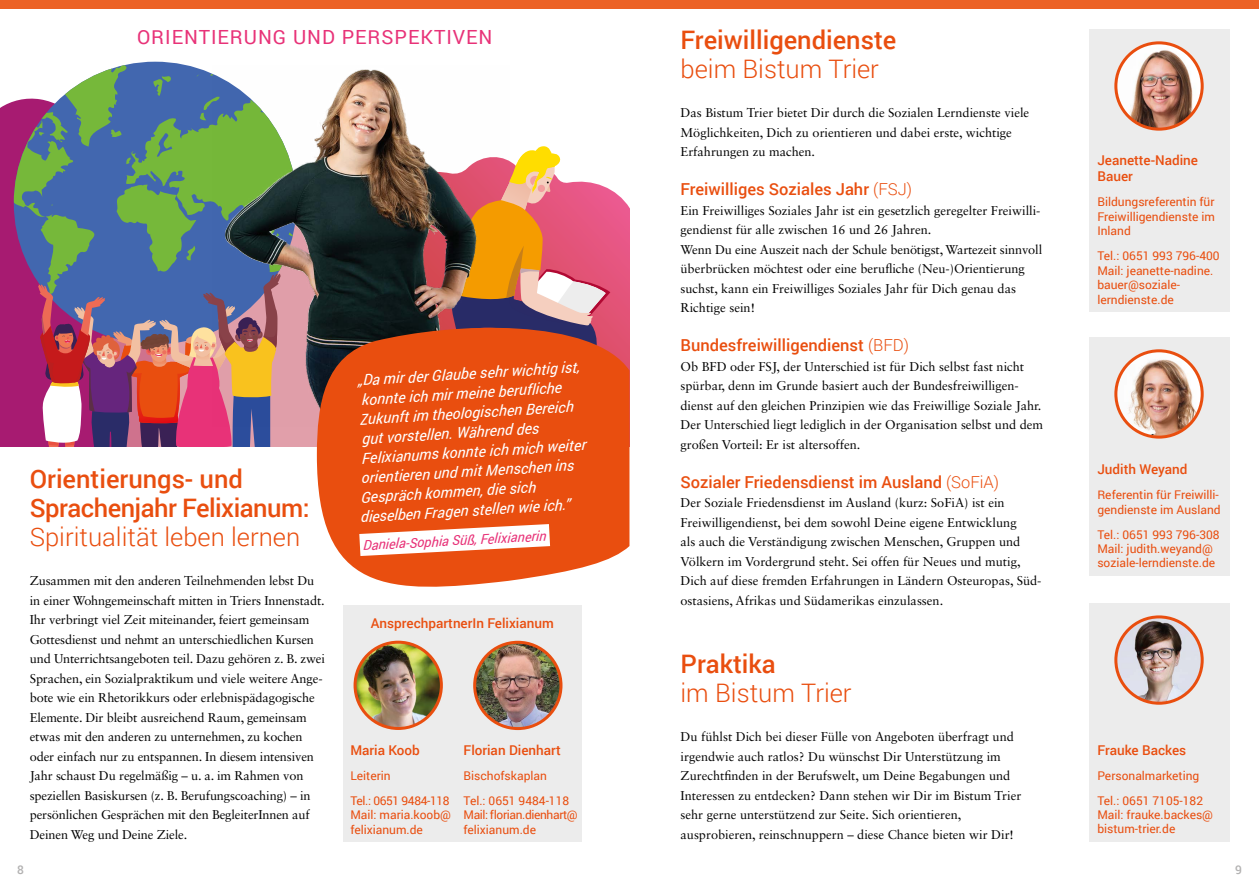
<style>
.page{position:relative;width:1259px;height:893px;background:#fff}
.page>*{position:absolute;margin:0;border:0;box-sizing:border-box;transform-origin:0 0}
.t1{font:300 25.5px "Roboto";color:#e94e0f}
.t2{font:500 25.5px/29.2px "Roboto";letter-spacing:-.02em;color:#e94e0f}
.t3{font:500 25.5px "Roboto";color:#e94e0f}
.t4{font:19.5px "Roboto";letter-spacing:.05em;color:#e83278}
.t5{font:500 16.5px "Roboto";color:#e94e0f}
.t6{font:italic 15px "Roboto";color:#fff}
.t7{font:500 13.5px/16.2px "Roboto";color:#e94e0f}
.t8{font:italic 13.5px "Roboto";color:#e83278}
.t9{font:12.75px/19.5px "Sabon LT Std";color:#000}
.t10{font:12px/14.4px "Roboto";color:#e94e0f}
.t11{font:12px/25px "Roboto";letter-spacing:-.03em;color:#e94e0f}
.t12{font:500 12px "Roboto";color:#b3b2b2}
.s1{font-weight:300}
</style>
<div class="page">
<div style="left:0;top:0;width:1259px;height:9px;background:#ec6225"></div>
<svg style="left:610px;top:189px;width:19px;height:128px;background:#e8608a"></svg>
<div style="left:0;top:101px;width:14px;height:345px;background:#a71b71"></div>
<svg style="left:14px;top:62px;width:282px;height:384px;background:#7e7286"></svg>
<svg style="left:509px;top:146px;width:101px;height:171px"></svg>
<img style="left:213px;top:65px;width:296px;height:361px">
<svg style="left:317px;top:317px;width:312px;height:270px;background:#db5522"></svg>
<svg style="left:359px;top:524px;width:191px;height:32px"></svg>
<div style="left:1089px;top:30px;width:140px;height:282px;background:#ececec"></div>
<img style="left:1116px;top:43px;width:86px;height:86px;border-radius:43px">
<div style="left:1114px;top:41px;width:89px;height:90px;border:3px solid #e94e0f;border-radius:50%"></div>
<div style="left:1089px;top:338px;width:140px;height:238px;background:#ececec"></div>
<img style="left:1116px;top:351px;width:86px;height:86px;border-radius:43px">
<div style="left:1114px;top:349px;width:89px;height:90px;border:3px solid #e94e0f;border-radius:50%"></div>
<div style="left:343px;top:605px;width:239px;height:237px;background:#ececec"></div>
<img style="left:355px;top:642px;width:86px;height:86px;border-radius:43px">
<div style="left:353px;top:641px;width:90px;height:89px;border:3px solid #e94e0f;border-radius:50%"></div>
<img style="left:475px;top:642px;width:86px;height:87px;border-radius:43px">
<div style="left:473px;top:641px;width:89px;height:89px;border:3px solid #e94e0f;border-radius:50%"></div>
<div style="left:1089px;top:604px;width:140px;height:238px;background:#ececec"></div>
<img style="left:1116px;top:617px;width:86px;height:86px;border-radius:43px">
<div style="left:1114px;top:615px;width:89px;height:90px;border:3px solid #e94e0f;border-radius:50%"></div>
<h2 class="t4" style="left:137px;top:23px;width:357px">ORIENTIERUNG UND PERSPEKTIVEN</h2>
<h1 class="t2" style="left:30px;top:463px;width:281px">Orientierungs- und<br>Sprachenjahr Felixianum:</h1>
<h1 class="t1" style="left:30px;top:519px;width:272px">Spiritualität leben lernen</h1>
<p class="t9" style="left:30px;top:571px;width:297px">Zusammen mit den anderen Teilnehmenden lebst Du in einer Wohngemeinschaft mitten in Triers Innenstadt.<br>Ihr verbringt viel Zeit miteinander, feiert gemeinsam Gottesdienst und nehmt an unterschiedlichen Kursen und Unterrichtsangeboten teil. Dazu gehören z. B. zwei Sprachen, ein Sozialpraktikum und viele weitere Ange&shy;bote wie ein Rhetorikkurs oder erlebnispädagogische Elemente. Dir bleibt ausreichend Raum, gemeinsam etwas mit den anderen zu unternehmen, zu kochen oder einfach nur zu entspannen. In diesem intensiven Jahr schaust Du regelmäßig – u. a. im Rahmen von speziellen Basiskursen (z. B. Berufungscoaching) – in persönlichen Gesprächen mit den BegleiterInnen auf Deinen Weg und Deine Ziele.</p>
<p class="t6" style="left:357px;top:371px;width:224px;rotate:-4deg">„Da mir der Glaube sehr wichtig ist,</p>
<p class="t6" style="left:361px;top:390px;width:202px;rotate:-4deg">konnte ich mir meine berufliche</p>
<p class="t6" style="left:359px;top:410px;width:215px;rotate:-4deg">Zukunft im theologischen Bereich</p>
<p class="t6" style="left:361px;top:429px;width:179px;rotate:-4deg">gut vorstellen. Während des</p>
<p class="t6" style="left:361px;top:449px;width:226px;rotate:-4deg">Felixianums konnte ich mich weiter</p>
<p class="t6" style="left:360px;top:468px;width:215px;rotate:-4deg">orientieren und mit Menschen ins</p>
<p class="t6" style="left:360px;top:488px;width:177px;rotate:-4deg">Gespräch kommen, die sich</p>
<p class="t6" style="left:360px;top:507px;width:211px;rotate:-4deg">dieselben Fragen stellen wie ich.”</p>
<p class="t8" style="left:362px;top:536px;width:185px;rotate:-3deg">Daniela-Sophia Süß, Felixianerin</p>
<p class="t7" style="left:371px;top:614px;width:184px">AnsprechpartnerIn Felixianum</p>
<p class="t7" style="left:350px;top:741px;width:71px">Maria Koob</p>
<p class="t11" style="left:350px;top:763px;width:101px">Leiterin<br>Tel.: 0651 9484-118</p>
<p class="t10" style="left:350px;top:807px;width:102px">Mail: maria.koob@ felixianum.de</p>
<p class="t7" style="left:463px;top:741px;width:99px">Florian Dienhart</p>
<p class="t10" style="left:463px;top:763px;width:107px;line-height:25px">Bischofskaplan<br>Tel.: 0651 9484-118</p>
<p class="t11" style="left:463px;top:807px;width:116px;line-height:14.4px">Mail: florian.dienhart@ felixianum.de</p>
<h1 class="t3" style="left:680px;top:22px;width:217px">Freiwilligendienste</h1>
<h1 class="t1" style="left:680px;top:51px;width:200px">beim Bistum Trier</h1>
<p class="t9" style="left:680px;top:103px;width:350px">Das Bistum Trier bietet Dir durch die Sozialen Lerndienste viele<br>Möglichkeiten, Dich zu orientieren und dabei erste, wichtige<br>Erfahrungen zu machen.</p>
<p class="t5" style="left:680px;top:178px;width:233px">Freiwilliges Soziales Jahr <span class="s1">(FSJ)</span></p>
<p class="t9" style="left:680px;top:200px;width:363px">Ein Freiwilliges Soziales Jahr ist ein gesetzlich geregelter Freiwilli&shy;gendienst für alle zwischen 16 und 26 Jahren.<br>Wenn Du eine Auszeit nach der Schule benötigst, Wartezeit sinnvoll überbrücken möchtest oder eine berufliche (Neu-)Orientierung suchst, kann ein Freiwilliges Soziales Jahr für Dich genau das Richtige sein!</p>
<p class="t5" style="left:680px;top:334px;width:230px">Bundesfreiwilligendienst <span class="s1">(BFD)</span></p>
<p class="t9" style="left:680px;top:356px;width:364px">Ob BFD oder FSJ, der Unterschied ist für Dich selbst fast nicht spürbar, denn im Grunde basiert auch der Bundesfreiwilligen&shy;dienst auf den gleichen Prinzipien wie das Freiwillige Soziale Jahr.<br>Der Unterschied liegt lediglich in der Organisation selbst und dem großen Vorteil: Er ist altersoffen.</p>
<p class="t5" style="left:680px;top:470px;width:320px">Sozialer Friedensdienst im Ausland <span class="s1">(SoFiA)</span></p>
<p class="t9" style="left:680px;top:493px;width:362px">Der Soziale Friedensdienst im Ausland (kurz: SoFiA) ist ein Freiwilligendienst, bei dem sowohl Deine eigene Entwicklung<br>als auch die Verständigung zwischen Menschen, Gruppen und Völkern im Vordergrund steht. Sei offen für Neues und mutig, Dich auf diese fremden Erfahrungen in Ländern Osteuropas, Süd&shy;ostasiens, Afrikas und Südamerikas einzulassen.</p>
<h1 class="t3" style="left:680px;top:646px;width:97px">Praktika</h1>
<h1 class="t1" style="left:680px;top:675px;width:173px">im Bistum Trier</h1>
<p class="t9" style="left:680px;top:727px;width:342px">Du fühlst Dich bei dieser Fülle von Angeboten überfragt und irgendwie auch ratlos? Du wünschst Dir Unterstützung im Zurechtfinden in der Berufswelt, um Deine Begabungen und Interessen zu entdecken? Dann stehen wir Dir im Bistum Trier sehr gerne unterstützend zur Seite. Sich orientieren, ausprobieren, reinschnuppern – diese Chance bieten wir Dir!</p>
<p class="t7" style="left:1097px;top:152px;width:102px">Jeanette-Nadine<br>Bauer</p>
<p class="t10" style="left:1097px;top:195px;width:119px;text-align:justify">Bildungsreferentin für Freiwilligendienste im Inland</p>
<p class="t10" style="left:1097px;top:248px;width:124px">Tel.: 0651 993 796-400<br>Mail: jeanette-nadine. bauer@soziale&shy;lerndienste.de</p>
<p class="t7" style="left:1097px;top:461px;width:92px">Judith Weyand</p>
<p class="t10" style="left:1097px;top:487px;width:125px">Referentin für Freiwilli&shy;gendienste im Ausland</p>
<p class="t10" style="left:1097px;top:527px;width:124px">Tel.: 0651 993 796-308<br>Mail: judith.weyand@ soziale-lerndienste.de</p>
<p class="t7" style="left:1097px;top:741px;width:90px">Frauke Backes</p>
<p class="t10" style="left:1097px;top:762px;width:107px;line-height:25px">Personalmarketing<br>Tel.: 0651 7105-182</p>
<p class="t10" style="left:1097px;top:807px;width:117px">Mail: frauke.backes@ bistum-trier.de</p>
<p class="t12" style="left:17px;top:861px;width:8px">8</p>
<p class="t12" style="left:1235px;top:861px;width:8px">9</p>
</div>
